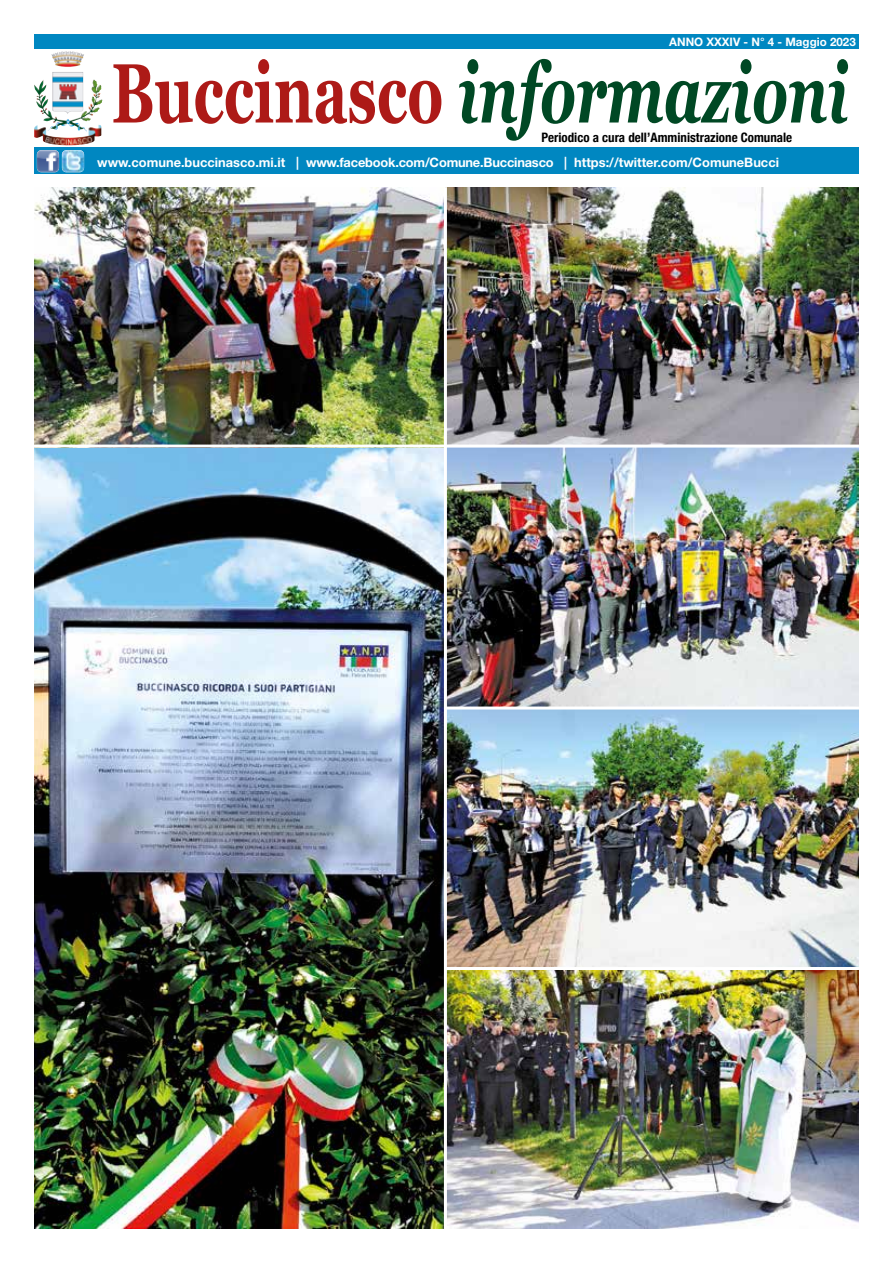
<style>
.page{position:relative;width:893px;height:1263px;background:#fff}
.page>*{position:absolute;margin:0;border:0;box-sizing:border-box;transform-origin:0 0}
.t1{font:italic 700 83.85px "Georgia";color:#004824;scale:.68 1}
.t2{font:700 13.05px "Helvetica Neue";color:#fff}
.t3{font:700 condensed 13.05px "Helvetica Neue";color:#000}
.t4{font:700 11.7px "Helvetica Neue";color:#fff}
.s1{font-style:normal;color:#ad1a17}
</style>
<div class="page">
<img style="left:34px;top:187px;width:825px;height:1042px">
<div style="left:34px;top:34px;width:825px;height:15px;background:#0087c1"></div>
<div style="left:34px;top:147px;width:825px;height:27px;background:#0087c1"></div>
<img style="left:51px;top:51px;width:33px;height:16px">
<img style="left:37px;top:150px;width:22px;height:22px">
<img style="left:62px;top:150px;width:22px;height:22px">
<hr style="left:444px;top:187px;width:3px;height:1042px;background:#fff">
<hr style="left:34px;top:445px;width:825px;height:3px;background:#fff">
<hr style="left:445px;top:967px;width:414px;height:3px;background:#fff">
<hr style="left:445px;top:706px;width:414px;height:3px;background:#fff">
<p class="t4" style="left:669px;top:35px;width:188px">ANNO XXXIV - N° 4 - Maggio 2023</p>
<h1 class="t1" style="left:112px;top:31px;width:1085px"><span class="s1">Buccinasco</span> informazioni</h1>
<p class="t3" style="left:542px;top:126px;width:252px">Periodico a cura dell’Amministrazione Comunale</p>
<p class="t2" style="left:97px;top:154px;width:683px">www.comune.buccinasco.mi.it | www.facebook.com/Comune.Buccinasco | https://twitter.com/ComuneBucci</p>
</div>
